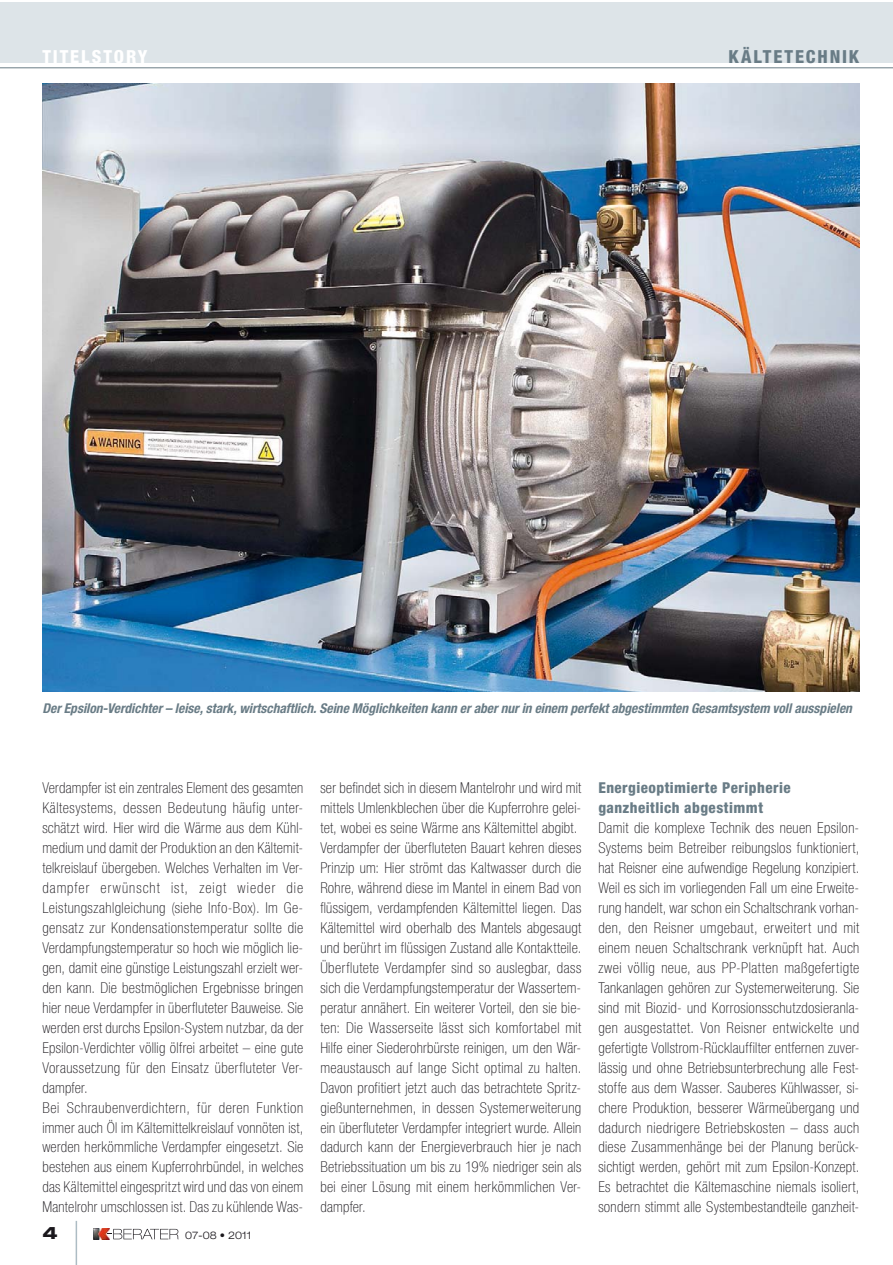
<style>
.page{position:relative;width:893px;height:1265px;background:#fff}
.page>*{position:absolute;margin:0;border:0;box-sizing:border-box;transform-origin:0 0}
.t1{font:800 condensed 18px "Helvetica Neue LT Std";letter-spacing:.105em;color:#697c86}
.t2{font:800 condensed 18px "Helvetica Neue LT Std";letter-spacing:.105em;color:#fff}
.t3{font:800 expanded 17.25px "Helvetica Neue LT Std";color:#1a171c}
.t4{font:100 condensed 15px/20px "Helvetica Neue LT Std";letter-spacing:.02em;color:#1a171c}
.t5{font:800 condensed 15px/20px "Helvetica Neue LT Std";letter-spacing:.03em;color:#697c86}
.t6{font:italic 700 condensed 13.5px "Helvetica Neue LT Std";color:#697c86}
.t7{font:300 expanded 10.5px "Helvetica Neue LT Std";color:#1a171c}
</style>
<div class="page">
<img style="left:93px;top:1228px;width:15px;height:11px">
<svg style="left:108px;top:1228px;width:70px;height:11px"></svg>
<hr style="left:76px;top:1220px;width:1px;height:44px;background:#adbcc4">
<div style="left:0;top:2px;width:892px;height:61px;background:#dde4e8"></div>
<hr style="left:0;top:67px;width:892px;height:1px;background:#697c86">
<img style="left:42px;top:83px;width:817px;height:608px">
<p class="t2" style="left:42px;top:50px;width:107px">TITELSTORY</p>
<p class="t1" style="left:728px;top:50px;width:132px">KÄLTETECHNIK</p>
<p class="t6" style="left:42px;top:703px;width:811px">Der Epsilon-Verdichter – leise, stark, wirtschaftlich. Seine Möglichkeiten kann er aber nur in einem perfekt abgestimmten Gesamtsystem voll ausspielen</p>
<p class="t4" style="left:42px;top:779px;width:262px">Verdampfer ist ein zentrales Element des gesamten Kältesystems, dessen Bedeutung häufig unter&shy;schätzt wird. Hier wird die Wärme aus dem Kühl&shy;medium und damit der Produktion an den Kältemit&shy;telkreislauf übergeben. Welches Verhalten im Ver&shy;dampfer erwünscht ist, zeigt wieder die Leistungszahlgleichung (siehe Info-Box). Im Ge&shy;gensatz zur Kondensationstemperatur sollte die Verdampfungstemperatur so hoch wie möglich lie&shy;gen, damit eine günstige Leistungszahl erzielt wer&shy;den kann. Die bestmöglichen Ergebnisse bringen hier neue Verdampfer in überfluteter Bauweise. Sie werden erst durchs Epsilon-System nutzbar, da der Epsilon-Verdichter völlig ölfrei arbeitet – eine gute Voraussetzung für den Einsatz überfluteter Ver&shy;dampfer.<br>Bei Schraubenverdichtern, für deren Funktion immer auch Öl im Kältemittelkreislauf vonnöten ist, werden herkömmliche Verdampfer eingesetzt. Sie bestehen aus einem Kupferrohrbündel, in welches das Kältemittel eingespritzt wird und das von einem Mantelrohr umschlossen ist. Das zu kühlende Was-</p>
<p class="t4" style="left:320px;top:779px;width:262px">ser befindet sich in diesem Mantelrohr und wird mit mittels Umlenkblechen über die Kupferrohre gelei&shy;tet, wobei es seine Wärme ans Kältemittel abgibt.<br>Verdampfer der überfluteten Bauart kehren dieses Prinzip um: Hier strömt das Kaltwasser durch die Rohre, während diese im Mantel in einem Bad von flüssigem, verdampfenden Kältemittel liegen. Das Kältemittel wird oberhalb des Mantels abgesaugt und berührt im flüssigen Zustand alle Kontaktteile.<br>Überflutete Verdampfer sind so auslegbar, dass sich die Verdampfungstemperatur der Wassertem&shy;peratur annähert. Ein weiterer Vorteil, den sie bie&shy;ten: Die Wasserseite lässt sich komfortabel mit Hilfe einer Siederohrbürste reinigen, um den Wär&shy;meaustausch auf lange Sicht optimal zu halten.<br>Davon profitiert jetzt auch das betrachtete Spritz&shy;gießunternehmen, in dessen Systemerweiterung ein überfluteter Verdampfer integriert wurde. Allein dadurch kann der Energieverbrauch hier je nach Betriebssituation um bis zu 19% niedriger sein als bei einer Lösung mit einem herkömmlichen Ver&shy;dampfer.</p>
<p class="t5" style="left:598px;top:779px;width:194px">Energieoptimierte Peripherie ganzheitlich abgestimmt</p>
<p class="t4" style="left:598px;top:819px;width:262px;text-align:justify">Damit die komplexe Technik des neuen Epsilon-Systems beim Betreiber reibungslos funktioniert, hat Reisner eine aufwendige Regelung konzipiert.<br>Weil es sich im vorliegenden Fall um eine Erweite&shy;rung handelt, war schon ein Schaltschrank vorhan&shy;den, den Reisner umgebaut, erweitert und mit einem neuen Schaltschrank verknüpft hat. Auch zwei völlig neue, aus PP-Platten maßgefertigte Tankanlagen gehören zur Systemerweiterung. Sie sind mit Biozid- und Korrosionsschutzdosieranla&shy;gen ausgestattet. Von Reisner entwickelte und gefertigte Vollstrom-Rücklauffilter entfernen zuver&shy;lässig und ohne Betriebsunterbrechung alle Fest&shy;stoffe aus dem Wasser. Sauberes Kühlwasser, si&shy;chere Produktion, besserer Wärmeübergang und dadurch niedrigere Betriebskosten – dass auch diese Zusammenhänge bei der Planung berück&shy;sichtigt werden, gehört mit zum Epsilon-Konzept.<br>Es betrachtet die Kältemaschine niemals isoliert, sondern stimmt alle Systembestandteile ganzheit-</p>
<p class="t3" style="left:42px;top:1227px;width:17px">4</p>
<p class="t7" style="left:185px;top:1231px;width:68px">07-08 • 2011</p>
</div>
